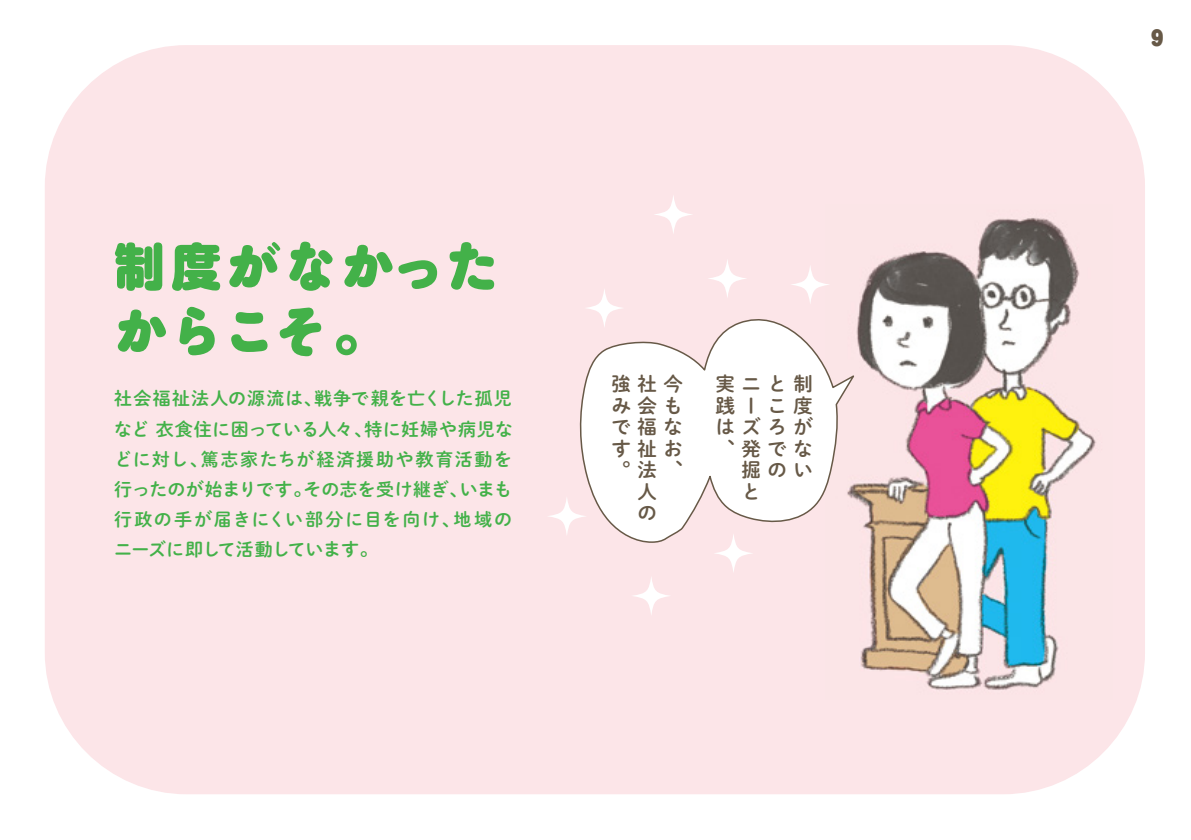
<style>
.page{position:relative;width:1191px;height:840px;background:#fff}
.page>*{position:absolute;margin:0;border:0;box-sizing:border-box;transform-origin:0 0}
.t1{font:900 53.8px/64.6px "Maru Anti Std";letter-spacing:.005em;color:#43b149}
.t2{font:900 20px "Shin M Go Pro";color:#675947}
.t3{font:19.4px/21.4px "Shuei M Go Std B";letter-spacing:.335em;color:#675947;text-align:center}
.t4{font:18px/30px "Shuei M Go Std B";letter-spacing:.02em;color:#43b149;text-align:justify}
.s1{font-family:"Shin M Go Pro";font-size:50.2px}
</style>
<div class="page">
<div style="left:45px;top:45px;width:1100px;height:748px;background:#fce5e8;border-radius:142px"></div>
<img style="left:855px;top:218px;width:241px;height:472px">
<svg style="left:579px;top:319px;width:276px;height:224px"></svg>
<svg style="left:707px;top:258px;width:40px;height:40px"></svg>
<svg style="left:631px;top:575px;width:40px;height:40px"></svg>
<svg style="left:790px;top:264px;width:40px;height:40px"></svg>
<svg style="left:653px;top:194px;width:40px;height:40px"></svg>
<svg style="left:584px;top:288px;width:40px;height:40px"></svg>
<svg style="left:547px;top:496px;width:40px;height:40px"></svg>
<svg style="left:713px;top:533px;width:40px;height:40px"></svg>
<h1 class="t1" style="left:114px;top:228px;width:386px"><span class="s1">制度</span>がなかったからこそ。</h1>
<p class="t4" style="left:114px;top:383px;width:400px">社会福祉法人の源流は、戦争で親を亡くした孤児など 衣食住に困っている人々、特に妊婦や病児などに対し、篤志家たちが経済援助や教育活動を行ったのが始まりです。その志を受け継ぎ、いまも行政の手が届きにくい部分に目を向け、地域のニーズに即して活動しています。</p>
<p class="t3" style="left:611px;top:372px;width:73px">強社今み会もで福なす祉お。法、人<br>の</p>
<p class="t3" style="left:715px;top:372px;width:99px">実ニと制</p>
<p class="t3" style="left:715px;top:394px;width:99px">践ーこ度</p>
<p class="t3" style="left:715px;top:415px;width:99px">はズろが</p>
<p class="t3" style="left:715px;top:437px;width:99px">、発でな</p>
<p class="t3" style="left:741px;top:458px;width:73px">掘のい</p>
<p class="t3" style="left:741px;top:479px;width:21px">と</p>
<p class="t2" style="left:1150px;top:22px;width:14px">9</p>
</div>
